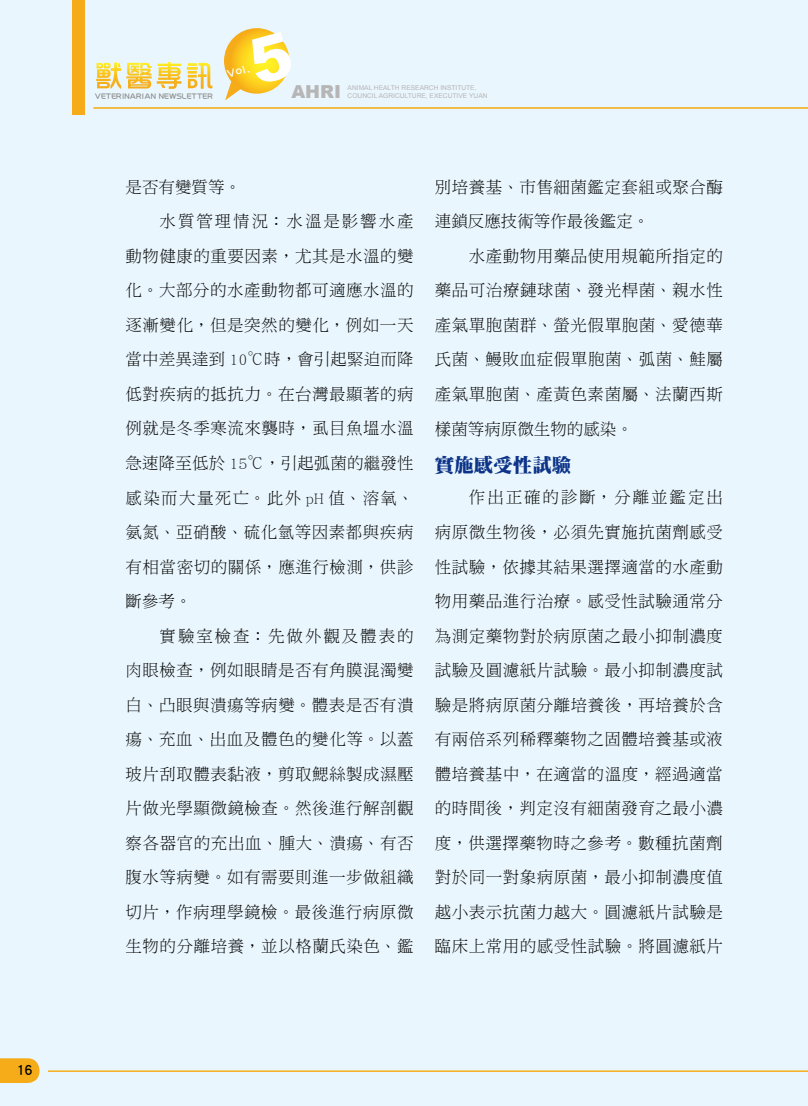
<style>
.page{position:relative;width:808px;height:1106px;background:#e9f6fd}
.page>*{position:absolute;margin:0;border:0;box-sizing:border-box;transform-origin:0 0}
.t1{font:19.5px "DF Ming Std W12";color:#0c3388}
.t2{font:900 17.85px "Arial";color:#b6b6b6}
.t3{font:16.5px/34.5px "DF Ming Std W3";letter-spacing:.03em;color:#000;text-align:justify}
.t4{font:16.5px "DF Ming Std W3";letter-spacing:.005em;color:#000}
.t5{font:16.5px "DF Ming Std W3";letter-spacing:.115em;color:#000}
.t6{font:16.5px "DF Ming Std W3";letter-spacing:.08em;color:#000}
.t7{font:15px "DF Hei Std W7";color:#000}
.t8{font:12.45px "DF Hua Zong Std W5";color:#fff}
.t9{font:8.7px "DF Hua Zong Std W5";color:#8a8a8a}
.t10{font:6.6px/7.9px "Arial";color:#b6b6b6}
</style>
<div class="page">
<svg style="left:97px;top:62px;width:115px;height:27px"></svg>
<div style="left:72px;top:0;width:13px;height:114px;background:#f6ac19"></div>
<svg style="left:0;top:1058px;width:40px;height:25px"></svg>
<hr style="left:94px;top:107px;width:714px;height:1px;background:#f6ac19">
<hr style="left:48px;top:1070px;width:760px;height:1px;background:#f6ac19">
<svg style="left:224px;top:28px;width:66px;height:72px"></svg>
<p class="t7" style="left:16px;top:1061px;width:18px">16</p>
<p class="t8" style="left:225px;top:67px;width:25px;rotate:-15deg">Vol.</p>
<p class="t9" style="left:95px;top:91px;width:119px">VETERINARIAN NEWSLETTER</p>
<p class="t2" style="left:291px;top:81px;width:51px">AHRI</p>
<p class="t10" style="left:348px;top:83px;width:141px">ANIMAL HEALTH RESEARCH INSTITUTE,<br>COUNCIL AGRICULTURE, EXECUTIVE YUAN</p>
<p class="t3" style="left:126px;top:169px;width:117px">是否有變質等。</p>
<p class="t5" style="left:160px;top:212px;width:255px">水質管理情況：水溫是影響水產</p>
<p class="t3" style="left:126px;top:238px;width:289px">動物健康的重要因素，尤其是水溫的變</p>
<p class="t3" style="left:126px;top:273px;width:289px">化。大部分的水產動物都可適應水溫的</p>
<p class="t3" style="left:126px;top:307px;width:289px">逐漸變化，但是突然的變化，例如一天</p>
<p class="t4" style="left:126px;top:350px;width:289px">當中差異達到 10℃時，會引起緊迫而降</p>
<p class="t3" style="left:126px;top:376px;width:289px">低對疾病的抵抗力。在台灣最顯著的病</p>
<p class="t3" style="left:126px;top:411px;width:289px">例就是冬季寒流來襲時，虱目魚塭水溫</p>
<p class="t4" style="left:126px;top:454px;width:289px">急速降至低於 15℃，引起弧菌的繼發性</p>
<p class="t6" style="left:126px;top:488px;width:289px">感染而大量死亡。此外 pH 值、溶氧、</p>
<p class="t3" style="left:126px;top:514px;width:289px">氨氮、亞硝酸、硫化氫等因素都與疾病</p>
<p class="t3" style="left:126px;top:549px;width:289px">有相當密切的關係，應進行檢測，供診</p>
<p class="t3" style="left:126px;top:583px;width:67px">斷參考。</p>
<p class="t5" style="left:160px;top:626px;width:255px">實驗室檢查：先做外觀及體表的</p>
<p class="t3" style="left:126px;top:652px;width:289px">肉眼檢查，例如眼睛是否有角膜混濁變</p>
<p class="t3" style="left:126px;top:687px;width:289px">白、凸眼與潰瘍等病變。體表是否有潰</p>
<p class="t3" style="left:126px;top:721px;width:290px">瘍、充血、出血及體色的變化等。以蓋</p>
<p class="t3" style="left:126px;top:756px;width:289px">玻片刮取體表黏液，剪取鰓絲製成濕壓</p>
<p class="t3" style="left:126px;top:790px;width:289px">片做光學顯微鏡檢查。然後進行解剖觀</p>
<p class="t3" style="left:126px;top:825px;width:290px">察各器官的充出血、腫大、潰瘍、有否</p>
<p class="t3" style="left:126px;top:859px;width:289px">腹水等病變。如有需要則進一步做組織</p>
<p class="t3" style="left:126px;top:894px;width:289px">切片，作病理學鏡檢。最後進行病原微</p>
<p class="t3" style="left:126px;top:928px;width:289px">生物的分離培養，並以格蘭氏染色、鑑</p>
<p class="t3" style="left:435px;top:169px;width:289px">別培養基、市售細菌鑑定套組或聚合酶連鎖反應技術等作最後鑑定。</p>
<p class="t3" style="left:435px;top:238px;width:290px;text-indent:34px">水產動物用藥品使用規範所指定的藥品可治療鏈球菌、發光桿菌、親水性產氣單胞菌群、螢光假單胞菌、愛德華氏菌、鰻敗血症假單胞菌、弧菌、鮭屬產氣單胞菌、產黃色素菌屬、法蘭西斯樣菌等病原微生物的感染。</p>
<p class="t1" style="left:435px;top:454px;width:138px">實施感受性試驗</p>
<p class="t3" style="left:435px;top:480px;width:289px;text-indent:34px">作出正確的診斷，分離並鑑定出病原微生物後，必須先實施抗菌劑感受性試驗，依據其結果選擇適當的水產動物用藥品進行治療。感受性試驗通常分為測定藥物對於病原菌之最小抑制濃度試驗及圓濾紙片試驗。最小抑制濃度試驗是將病原菌分離培養後，再培養於含有兩倍系列稀釋藥物之固體培養基或液體培養基中，在適當的溫度，經過適當的時間後，判定沒有細菌發育之最小濃度，供選擇藥物時之參考。數種抗菌劑對於同一對象病原菌，最小抑制濃度值越小表示抗菌力越大。圓濾紙片試驗是臨床上常用的感受性試驗。將圓濾紙片</p>
</div>
